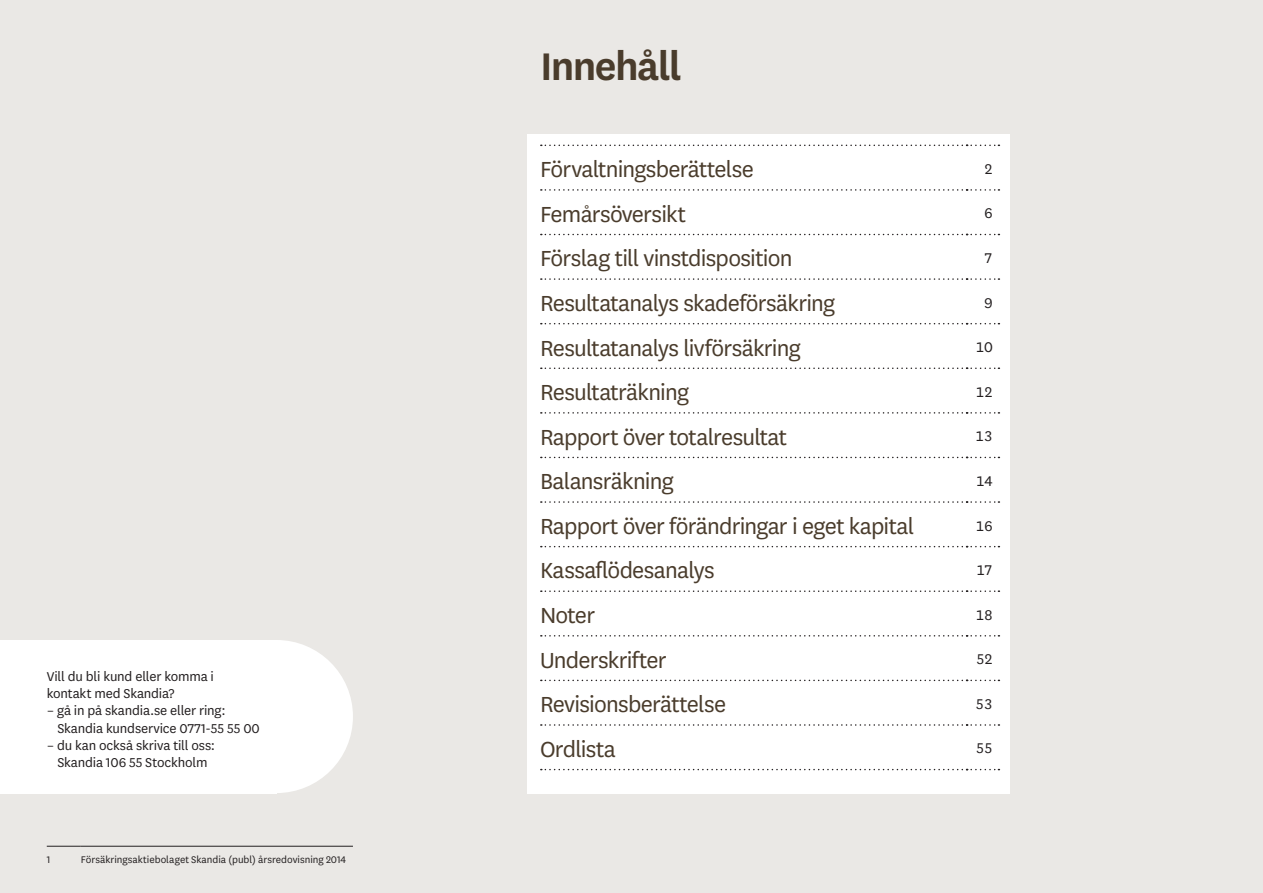
<style>
.page{position:relative;width:1263px;height:893px;background:#eae8e5}
.page>*{position:absolute;margin:0;border:0;box-sizing:border-box;transform-origin:0 0}
.t1{font:600 45px "Skandia Sans";letter-spacing:-.035em;color:#4a3c2c}
.t2{font:25.5px "Skandia Sans";letter-spacing:-.03em;color:#4a3c2c}
.t3{font:16.5px "Skandia Sans";letter-spacing:-.065em;color:#231f20}
.t4{font:15px/17.2px "Skandia Sans";letter-spacing:-.01em;color:#231f20}
.t5{font:11.25px "Skandia Sans";color:#231f20}
</style>
<div class="page">
<div style="left:527px;top:134px;width:483px;height:659px;background:#fff"></div>
<div style="left:0;top:640px;width:276px;height:153px;background:#fff"></div>
<div style="left:200px;top:640px;width:153px;height:153px;background:#fff;border-radius:50%"></div>
<svg style="left:541px;top:680px;width:458px;height:1px"></svg>
<svg style="left:541px;top:724px;width:458px;height:2px"></svg>
<svg style="left:541px;top:769px;width:458px;height:1px"></svg>
<svg style="left:541px;top:145px;width:458px;height:1px"></svg>
<svg style="left:541px;top:189px;width:458px;height:2px"></svg>
<svg style="left:541px;top:234px;width:458px;height:1px"></svg>
<svg style="left:541px;top:278px;width:458px;height:2px"></svg>
<svg style="left:541px;top:323px;width:458px;height:1px"></svg>
<svg style="left:541px;top:367px;width:458px;height:2px"></svg>
<svg style="left:541px;top:412px;width:458px;height:2px"></svg>
<svg style="left:541px;top:457px;width:458px;height:1px"></svg>
<svg style="left:541px;top:501px;width:458px;height:2px"></svg>
<svg style="left:541px;top:546px;width:458px;height:1px"></svg>
<svg style="left:541px;top:590px;width:458px;height:2px"></svg>
<svg style="left:541px;top:635px;width:458px;height:2px"></svg>
<hr style="left:47px;top:846px;width:34px;height:1px;background:#231f20">
<hr style="left:81px;top:846px;width:272px;height:1px;background:#231f20">
<p class="t4" style="left:47px;top:667px;width:169px">Vill du bli kund eller komma i kontakt med Skandia?</p>
<p class="t4" style="left:57px;top:702px;width:204px;text-indent:-11px">– gå in på skandia.se eller ring:<br>Skandia kundservice 0771-55 55 00</p>
<p class="t4" style="left:47px;top:736px;width:170px;text-align:center">– du kan också skriva till oss:<br>Skandia 106 55 Stockholm</p>
<p class="t5" style="left:47px;top:853px;width:5px">1</p>
<p class="t5" style="left:81px;top:853px;width:267px">Försäkringsaktiebolaget Skandia (publ) årsredovisning 2014</p>
<h1 class="t1" style="left:540px;top:36px;width:143px">Innehåll</h1>
<p class="t2" style="left:540px;top:153px;width:215px">Förvaltningsberättelse</p>
<p class="t3" style="left:984px;top:158px;width:11px">2</p>
<p class="t2" style="left:540px;top:198px;width:147px">Femårsöversikt</p>
<p class="t3" style="left:984px;top:203px;width:11px">6</p>
<p class="t2" style="left:540px;top:242px;width:254px">Förslag till vinstdisposition</p>
<p class="t3" style="left:984px;top:247px;width:11px">7</p>
<p class="t2" style="left:540px;top:287px;width:297px">Resultatanalys skadeförsäkring</p>
<p class="t3" style="left:984px;top:292px;width:11px">9</p>
<p class="t2" style="left:540px;top:331px;width:262px">Resultatanalys livförsäkring</p>
<p class="t3" style="left:975px;top:337px;width:19px">10</p>
<p class="t2" style="left:540px;top:376px;width:151px">Resultaträkning</p>
<p class="t3" style="left:975px;top:381px;width:19px">12</p>
<p class="t2" style="left:540px;top:421px;width:248px">Rapport över totalresultat</p>
<p class="t3" style="left:975px;top:426px;width:19px">13</p>
<p class="t2" style="left:540px;top:465px;width:135px">Balansräkning</p>
<p class="t3" style="left:976px;top:470px;width:19px">14</p>
<p class="t2" style="left:540px;top:510px;width:376px">Rapport över förändringar i eget kapital</p>
<p class="t3" style="left:975px;top:515px;width:19px">16</p>
<p class="t2" style="left:540px;top:554px;width:176px">Kassaflödesanalys</p>
<p class="t3" style="left:976px;top:559px;width:19px">17</p>
<p class="t2" style="left:540px;top:599px;width:57px">Noter</p>
<p class="t3" style="left:975px;top:604px;width:19px">18</p>
<p class="t2" style="left:540px;top:643px;width:128px">Underskrifter</p>
<p class="t3" style="left:976px;top:649px;width:19px">52</p>
<p class="t2" style="left:540px;top:688px;width:188px">Revisionsberättelse</p>
<p class="t3" style="left:975px;top:693px;width:19px">53</p>
<p class="t2" style="left:540px;top:733px;width:77px">Ordlista</p>
<p class="t3" style="left:975px;top:738px;width:19px">55</p>
</div>
